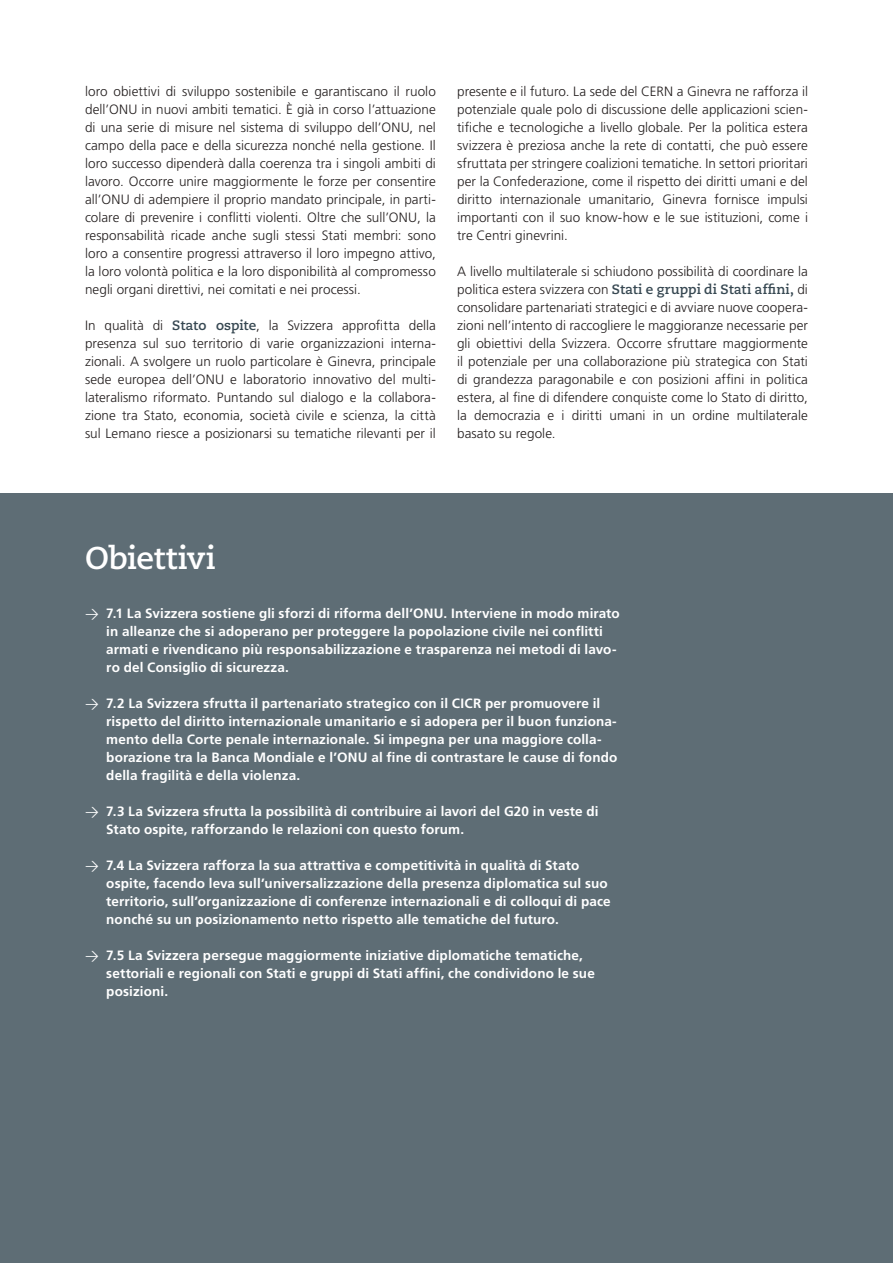
<style>
.page{position:relative;width:893px;height:1263px;background:#fff}
.page>*{position:absolute;margin:0;border:0;box-sizing:border-box;transform-origin:0 0}
.t1{font:700 31.5px "Caecilia LT Pro 75";letter-spacing:-.015em;color:#fff}
.t2{font:300 13.5px/18px "Frutiger LT Pro";color:#241f1f;text-align:justify}
.t3{font:700 13.5px/18px "Frutiger LT Pro";letter-spacing:.01em;color:#fff}
.s1{font-family:"Caecilia LT Pro 75";font-weight:700;color:#374852}
.s2{font-family:"DIN";font-weight:400}
</style>
<div class="page">
<div style="left:0;top:494px;width:893px;height:769px;background:#5e6d75"></div>
<p class="t2" style="left:85px;top:83px;width:352px">loro obiettivi di sviluppo sostenibile e garantiscano il ruolo dell’ONU in nuovi ambiti tematici. È già in corso l’attuazione di una serie di misure nel sistema di sviluppo dell’ONU, nel campo della pace e della sicurezza nonché nella gestione. Il loro successo dipenderà dalla coerenza tra i singoli ambiti di lavoro. Occorre unire maggiormente le forze per consentire all’ONU di adempiere il proprio mandato principale, in parti&shy;colare di prevenire i conflitti violenti. Oltre che sull’ONU, la responsabilità ricade anche sugli stessi Stati membri: sono loro a consentire progressi attraverso il loro impegno attivo, la loro volontà politica e la loro disponibilità al compromesso negli organi direttivi, nei comitati e nei processi.</p>
<p class="t2" style="left:85px;top:317px;width:352px">In qualità di <span class="s1">Stato ospite</span>, la Svizzera approfitta della presenza sul suo territorio di varie organizzazioni interna&shy;zionali. A svolgere un ruolo particolare è Ginevra, principale sede europea dell’ONU e laboratorio innovativo del multi&shy;lateralismo riformato. Puntando sul dialogo e la collabora&shy;zione tra Stato, economia, società civile e scienza, la città sul Lemano riesce a posizionarsi su tematiche rilevanti per il</p>
<p class="t2" style="left:457px;top:83px;width:352px">presente e il futuro. La sede del CERN a Ginevra ne rafforza il potenziale quale polo di discussione delle applicazioni scien&shy;tifiche e tecnologiche a livello globale. Per la politica estera svizzera è preziosa anche la rete di contatti, che può essere sfruttata per stringere coalizioni tematiche. In settori prioritari per la Confederazione, come il rispetto dei diritti umani e del diritto internazionale umanitario, Ginevra fornisce impulsi importanti con il suo know-how e le sue istituzioni, come i tre Centri ginevrini.</p>
<p class="t2" style="left:457px;top:263px;width:352px">A livello multilaterale si schiudono possibilità di coordinare la politica estera svizzera con <span class="s1">Stati e gruppi di Stati affini,</span> di consolidare partenariati strategici e di avviare nuove coopera&shy;zioni nell’intento di raccogliere le maggioranze necessarie per gli obiettivi della Svizzera. Occorre sfruttare maggiormente il potenziale per una collaborazione più strategica con Stati di grandezza paragonabile e con posizioni affini in politica estera, al fine di difendere conquiste come lo Stato di diritto, la democrazia e i diritti umani in un ordine multilaterale basato su regole.</p>
<h1 class="t1" style="left:85px;top:537px;width:132px">Obiettivi</h1>
<p class="t3" style="left:106px;top:605px;width:515px;text-indent:-21px"><span class="s2">&gt;</span> 7.1 La Svizzera sostiene gli sforzi di riforma dell’ONU. Interviene in modo mirato in alleanze che si adoperano per proteggere la popolazione civile nei conflitti armati e rivendicano più responsabilizzazione e trasparenza nei metodi di lavo&shy;ro del Consiglio di sicurezza.</p>
<p class="t3" style="left:106px;top:695px;width:513px;text-indent:-21px"><span class="s2">&gt;</span> 7.2 La Svizzera sfrutta il partenariato strategico con il CICR per promuovere il rispetto del diritto internazionale umanitario e si adopera per il buon funziona&shy;mento della Corte penale internazionale. Si impegna per una maggiore colla&shy;borazione tra la Banca Mondiale e l’ONU al fine di contrastare le cause di fondo della fragilità e della violenza.</p>
<p class="t3" style="left:106px;top:803px;width:494px;text-indent:-21px"><span class="s2">&gt;</span> 7.3 La Svizzera sfrutta la possibilità di contribuire ai lavori del G20 in veste di<br>Stato ospite, rafforzando le relazioni con questo forum.</p>
<p class="t3" style="left:106px;top:857px;width:506px;text-indent:-21px"><span class="s2">&gt;</span> 7.4 La Svizzera rafforza la sua attrattiva e competitività in qualità di Stato ospite, facendo leva sull’universalizzazione della presenza diplomatica sul suo territorio, sull’organizzazione di conferenze internazionali e di colloqui di pace nonché su un posizionamento netto rispetto alle tematiche del futuro.</p>
<p class="t3" style="left:106px;top:947px;width:490px;text-indent:-21px"><span class="s2">&gt;</span> 7.5 La Svizzera persegue maggiormente iniziative diplomatiche tematiche, settoriali e regionali con Stati e gruppi di Stati affini, che condividono le sue posizioni.</p>
</div>
